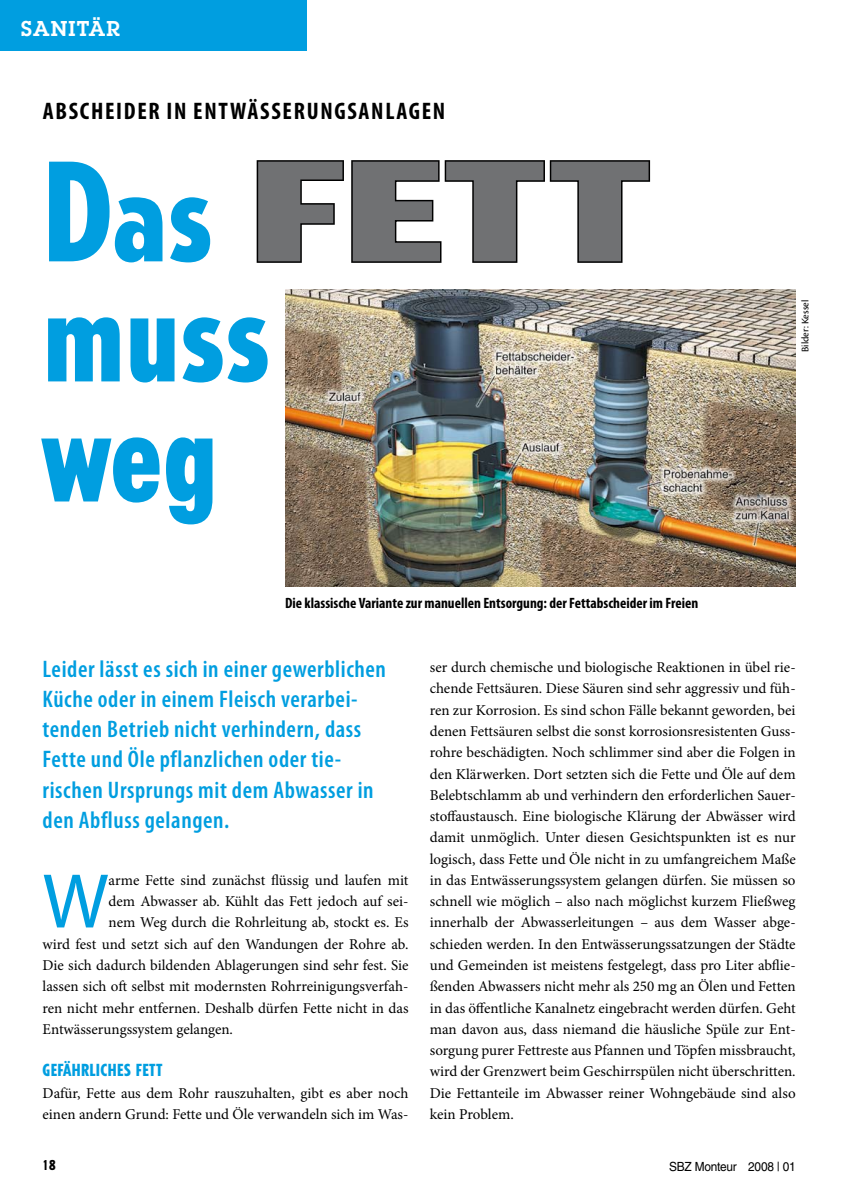
<style>
.page{position:relative;width:851px;height:1204px;background:#fff}
.page>*{position:absolute;margin:0;border:0;box-sizing:border-box;transform-origin:0 0}
.t1{font:800 condensed 135px/120px "Tempo Std";color:#009ee0}
.t2{font:78.15px "Myriad Pro";color:#009ee0}
.t3{font:600 condensed 24px/30px "Myriad Pro";letter-spacing:.025em;color:#009ee0}
.t4{font:700 condensed 24px "Myriad Pro";letter-spacing:.07em;color:#000}
.t5{font:600 21px "Lubalin Graph Std";letter-spacing:.05em;color:#fff}
.t6{font:800 condensed 16.5px "Tempo Std";letter-spacing:.03em;color:#009ee0}
.t7{font:15px/21.3px "Minion Pro";color:#000}
.t8{font:700 condensed 15px "Myriad Pro";color:#000}
.t9{font:800 condensed 13.5px "Tempo Std";color:#000}
.t10{font:12.6px "Helvetica LT Std";letter-spacing:-.02em;color:#000;scale:.94 1}
.t11{font:10.5px "Cronos Pro";color:#000}
.s1{color:#707173}
</style>
<div class="page">
<img style="left:286px;top:289px;width:509px;height:297px">
<div style="left:0;top:0;width:306px;height:51px;background:#009ee0"></div>
<svg style="left:256px;top:160px;width:395px;height:103px"></svg>
<h3 class="t5" style="left:21px;top:15px;width:100px">SANITÄR</h3>
<h3 class="t4" style="left:43px;top:96px;width:404px">Abscheider in Entwässerungsanlagen</h3>
<h1 class="t1" style="left:43px;top:151px;width:302px">Das <span class="s1">FETT </span>muss weg</h1>
<p class="t8" style="left:285px;top:594px;width:414px">Die klassische Variante zur manuellen Entsorgung: der Fettabscheider im Freien</p>
<p class="t11" style="left:799px;top:352px;width:54px;rotate:-90deg">Bilder: Kessel</p>
<h3 class="t3" style="left:43px;top:654px;width:345px">Leider lässt es sich in einer gewerblichen Küche oder in einem Fleisch verarbei&shy;tenden Betrieb nicht verhindern, dass Fette und Öle pflanzlichen oder tie&shy;rischen Ursprungs mit dem Abwasser in den Abfluss gelangen.</h3>
<h2 class="t2" style="left:43px;top:853px;width:68px">W</h2>
<p class="t7" style="left:109px;top:869px;width:301px">arme Fette sind zunächst flüssig und laufen mit</p>
<p class="t7" style="left:109px;top:890px;width:301px">dem Abwasser ab. Kühlt das Fett jedoch auf sei-</p>
<p class="t7" style="left:109px;top:912px;width:301px">nem Weg durch die Rohrleitung ab, stockt es. Es</p>
<p class="t7" style="left:43px;top:933px;width:367px">wird fest und setzt sich auf den Wandungen der Rohre ab.</p>
<p class="t7" style="left:43px;top:954px;width:367px">Die sich dadurch bildenden Ablagerungen sind sehr fest. Sie</p>
<p class="t7" style="left:43px;top:975px;width:367px">lassen sich oft selbst mit modernsten Rohrreinigungsverfah-</p>
<p class="t7" style="left:43px;top:997px;width:367px">ren nicht mehr entfernen. Deshalb dürfen Fette nicht in das</p>
<p class="t7" style="left:43px;top:1018px;width:192px">Entwässerungssystem gelangen.</p>
<p class="t6" style="left:43px;top:1059px;width:122px">Gefährliches Fett</p>
<p class="t7" style="left:43px;top:1082px;width:367px">Dafür, Fette aus dem Rohr rauszuhalten, gibt es aber noch einen andern Grund: Fette und Öle verwandeln sich im Was-</p>
<p class="t7" style="left:429px;top:656px;width:367px;text-align:justify">ser durch chemische und biologische Reaktionen in übel rie&shy;chende Fettsäuren. Diese Säuren sind sehr aggressiv und füh&shy;ren zur Korrosion. Es sind schon Fälle bekannt geworden, bei denen Fettsäuren selbst die sonst korrosionsresistenten Guss&shy;rohre beschädigten. Noch schlimmer sind aber die Folgen in den Klärwerken. Dort setzten sich die Fette und Öle auf dem Belebtschlamm ab und verhindern den erforderlichen Sauer&shy;stoffaustausch. Eine biologische Klärung der Abwässer wird damit unmöglich. Unter diesen Gesichtspunkten ist es nur logisch, dass Fette und Öle nicht in zu umfangreichem Maße in das Entwässerungssystem gelangen dürfen. Sie müssen so schnell wie möglich – also nach möglichst kurzem Fließweg innerhalb der Abwasserleitungen – aus dem Wasser abge&shy;schieden werden. In den Entwässerungssatzungen der Städte und Gemeinden ist meistens festgelegt, dass pro Liter abflie&shy;ßenden Abwassers nicht mehr als 250 mg an Ölen und Fetten in das öffentliche Kanalnetz eingebracht werden dürfen. Geht man davon aus, dass niemand die häusliche Spüle zur Ent&shy;sorgung purer Fettreste aus Pfannen und Töpfen missbraucht, wird der Grenzwert beim Geschirrspülen nicht überschritten.<br>Die Fettanteile im Abwasser reiner Wohngebäude sind also kein Problem.</p>
<p class="t9" style="left:43px;top:1156px;width:14px">18</p>
<p class="t10" style="left:669px;top:1158px;width:136px">SBZ Monteur 2008 | 01</p>
</div>
